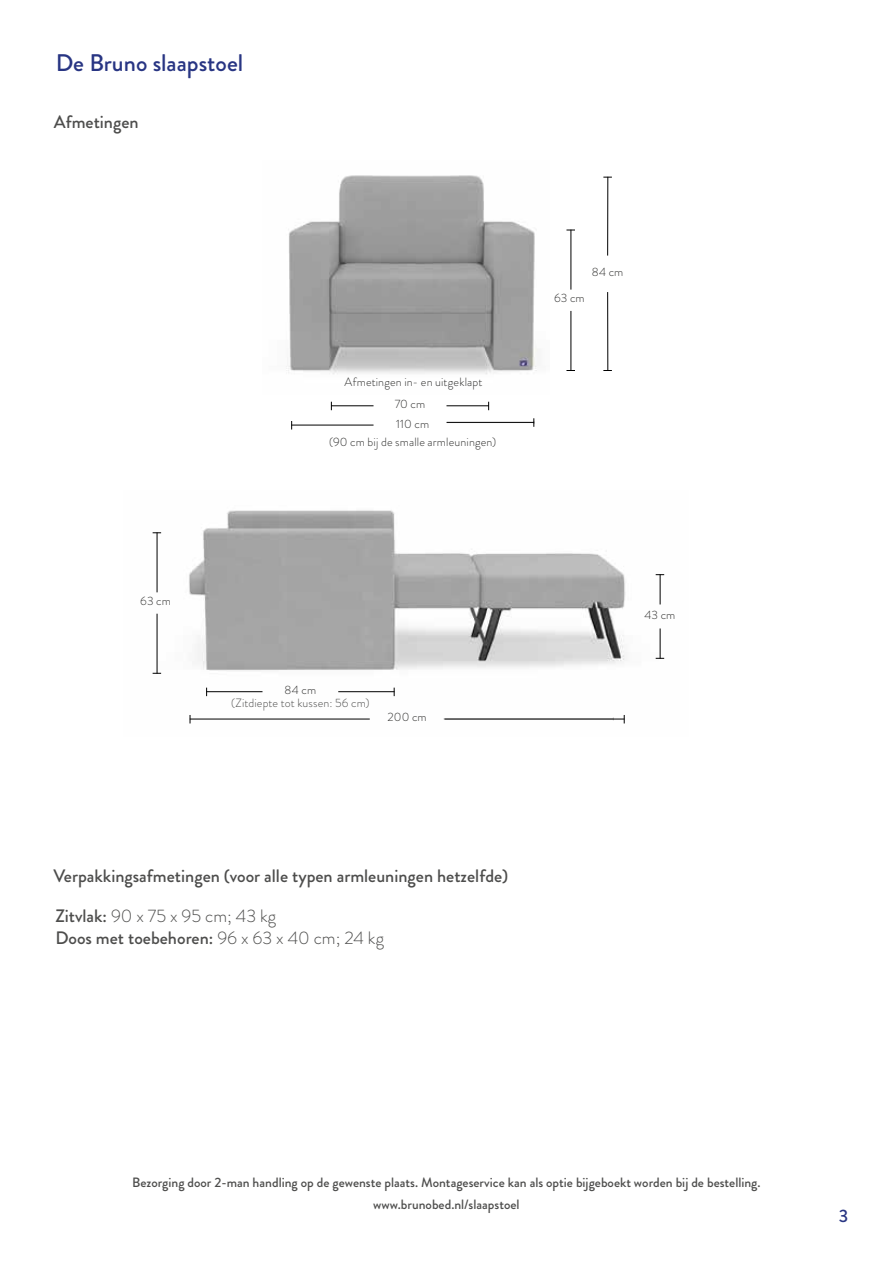
<style>
.page{position:relative;width:893px;height:1263px;background:#fff}
.page>*{position:absolute;margin:0;border:0;box-sizing:border-box;transform-origin:0 0}
.t1{font:500 24px "Brandon Grotesque";color:#283583}
.t2{font:500 18px "Brandon Grotesque";color:#4d4d4c}
.t3{font:300 18px/21.6px "Brandon Grotesque";color:#4d4d4c}
.t4{font:500 18px "Brandon Grotesque";color:#283583}
.t5{font:500 13.5px "Brandon Grotesque";color:#4d4d4c}
.t6{font:300 12px/20.9px "Brandon Grotesque";letter-spacing:.01em;color:#2d2d2c;text-align:center}
.t7{font:300 12px "Brandon Grotesque";letter-spacing:.01em;color:#4d4d4c}
.s1{font-weight:500}
</style>
<div class="page">
<img style="left:286px;top:175px;width:252px;height:200px">
<img style="left:152px;top:510px;width:513px;height:214px">
<hr style="left:157px;top:532px;width:1px;height:60px;background:#000">
<hr style="left:157px;top:614px;width:1px;height:60px;background:#000">
<hr style="left:660px;top:628px;width:1px;height:31px;background:#000">
<hr style="left:660px;top:574px;width:1px;height:30px;background:#000">
<hr style="left:190px;top:719px;width:180px;height:1px;background:#000">
<hr style="left:444px;top:719px;width:180px;height:1px;background:#000">
<hr style="left:338px;top:691px;width:56px;height:1px;background:#000">
<hr style="left:206px;top:691px;width:56px;height:1px;background:#000">
<hr style="left:571px;top:230px;width:1px;height:60px;background:#000">
<hr style="left:607px;top:177px;width:1px;height:79px;background:#000">
<hr style="left:607px;top:292px;width:1px;height:79px;background:#000">
<hr style="left:571px;top:311px;width:1px;height:60px;background:#000">
<hr style="left:446px;top:405px;width:43px;height:1px;background:#000">
<hr style="left:331px;top:405px;width:42px;height:1px;background:#000">
<hr style="left:291px;top:425px;width:82px;height:1px;background:#000">
<hr style="left:447px;top:422px;width:87px;height:1px;background:#000">
<svg style="left:533px;top:418px;width:2px;height:9px"></svg>
<h1 class="t1" style="left:56px;top:46px;width:189px">De Bruno slaapstoel</h1>
<h2 class="t2" style="left:54px;top:110px;width:86px">Afmetingen</h2>
<p class="t6" style="left:140px;top:590px;width:32px">63 cm</p>
<p class="t6" style="left:345px;top:372px;width:139px">Afmetingen in- en uitgeklapt<br>70 cm<br>110 cm</p>
<p class="t6" style="left:329px;top:432px;width:169px">(90 cm bij de smalle armleuningen)</p>
<p class="t6" style="left:285px;top:679px;width:33px">84 cm</p>
<p class="t7" style="left:231px;top:695px;width:140px">(Zitdiepte tot kussen: 56 cm)</p>
<p class="t6" style="left:387px;top:707px;width:41px">200 cm</p>
<p class="t6" style="left:554px;top:287px;width:32px">63 cm</p>
<p class="t6" style="left:592px;top:261px;width:33px">84 cm</p>
<p class="t6" style="left:644px;top:604px;width:32px">43 cm</p>
<h2 class="t2" style="left:53px;top:863px;width:456px">Verpakkingsafmetingen (voor alle typen armleuningen hetzelfde)</h2>
<h2 class="t3" style="left:55px;top:905px;width:330px"><span class="s1">Zitvlak:</span> 90 x 75 x 95 cm; 43 kg<br><span class="s1">Doos met toebehoren:</span> 96 x 63 x 40 cm; 24 kg</h2>
<p class="t5" style="left:132px;top:1173px;width:630px">Bezorging door 2-man handling op de gewenste plaats. Montageservice kan als optie bijgeboekt worden bij de bestelling.</p>
<p class="t5" style="left:373px;top:1195px;width:148px">www.brunobed.nl/slaapstoel</p>
<h2 class="t4" style="left:839px;top:1203px;width:11px">3</h2>
</div>
